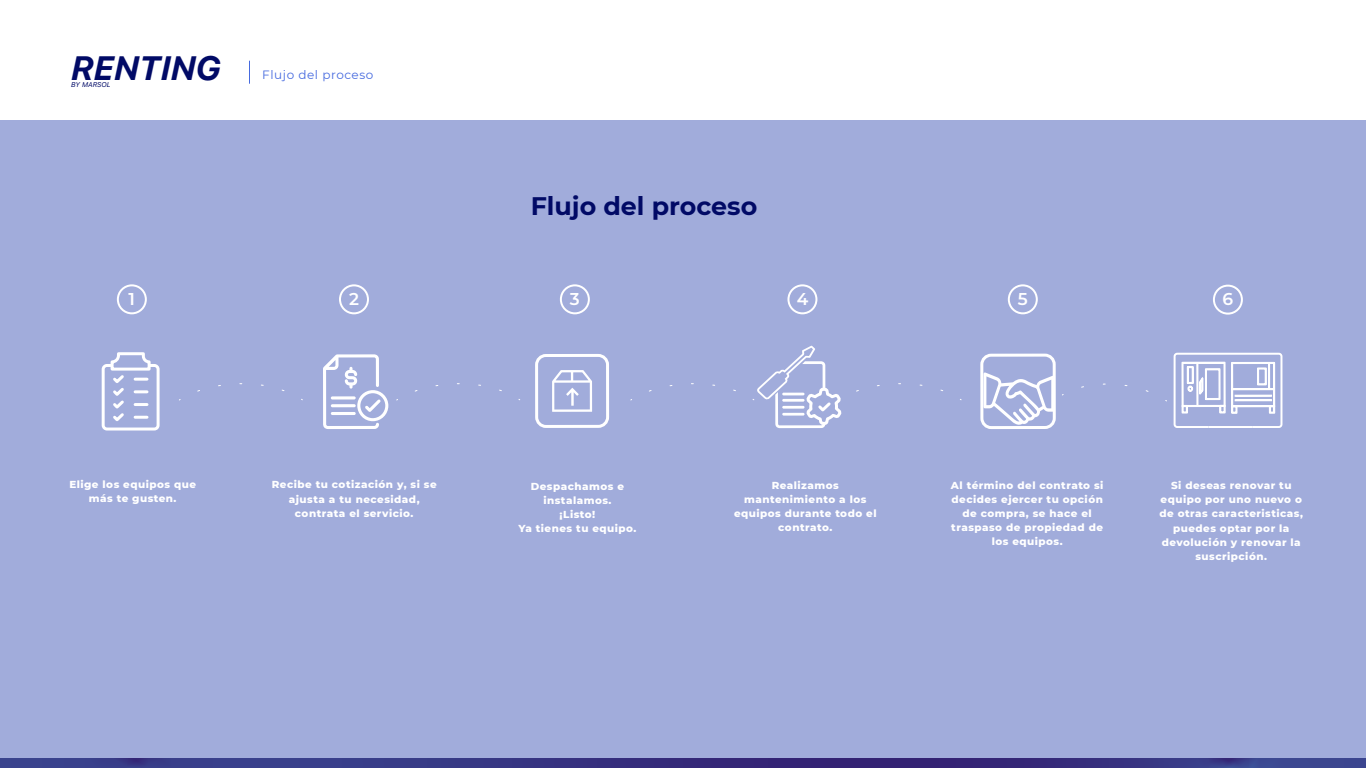
<style>
.page{position:relative;width:1366px;height:768px;background:#fff}
.page>*{position:absolute;margin:0;border:0;box-sizing:border-box;transform-origin:0 0}
.t1{font:italic 700 33.7px "SF Pro Text";letter-spacing:-.02em;color:#010a66}
.t2{font:700 25.3px "Montserrat";color:#010a66}
.t3{font:600 17.1px "Montserrat";color:#fff}
.t4{font:12px "Montserrat";letter-spacing:.045em;color:#466adf}
.t5{font:800 10.4px/14px "Montserrat";letter-spacing:.045em;color:#fff;text-align:center}
.t6{font:italic 6.9px "SF Pro Text";color:#010a66}
</style>
<div class="page">
<div style="left:0;top:120px;width:1366px;height:648px;background:#a1acdb"></div>
<div style="left:102px;top:364px;width:58px;height:67px;border:3px solid #fff;border-radius:4px"></div>
<svg style="left:109px;top:352px;width:43px;height:69px"></svg>
<svg style="left:323px;top:354px;width:65px;height:75px"></svg>
<div style="left:535px;top:354px;width:74px;height:74px;border:3px solid #fff;border-radius:9px"></div>
<svg style="left:552px;top:370px;width:40px;height:42px"></svg>
<svg style="left:1181px;top:284px;width:95px;height:130px"></svg>
<div style="left:1268px;top:362px;width:2px;height:28px;border:2px solid #fff"></div>
<svg style="left:984px;top:372px;width:68px;height:53px"></svg>
<div style="left:1174px;top:353px;width:108px;height:75px;border:2px solid #fff;border-radius:3px"></div>
<div style="left:117px;top:284px;width:30px;height:30px;border:2px solid #fff;border-radius:50%"></div>
<div style="left:339px;top:284px;width:30px;height:30px;border:2px solid #fff;border-radius:50%"></div>
<div style="left:560px;top:284px;width:30px;height:30px;border:2px solid #fff;border-radius:50%"></div>
<div style="left:787px;top:284px;width:30px;height:30px;border:2px solid #fff;border-radius:50%"></div>
<div style="left:1008px;top:284px;width:30px;height:30px;border:2px solid #fff;border-radius:50%"></div>
<svg style="left:197px;top:383px;width:88px;height:9px"></svg>
<svg style="left:415px;top:383px;width:87px;height:9px"></svg>
<svg style="left:649px;top:383px;width:87px;height:9px"></svg>
<svg style="left:752px;top:346px;width:90px;height:83px"></svg>
<svg style="left:856px;top:383px;width:87px;height:9px"></svg>
<svg style="left:0;top:759px;width:1366px;height:9px;background:#363481"></svg>
<svg style="left:249px;top:61px;width:1px;height:23px"></svg>
<div style="left:1213px;top:285px;width:30px;height:30px;border:2px solid #fff;border-radius:50%"></div>
<svg style="left:1081px;top:383px;width:68px;height:9px"></svg>
<hr style="left:1208px;top:426px;width:45px;height:2px;background:#fff">
<div style="left:980px;top:354px;width:76px;height:75px;border:3px solid #fff;border-radius:9px"></div>
<h1 class="t1" style="left:71px;top:44px;width:152px">RENTING</h1>
<p class="t6" style="left:71px;top:80px;width:41px">BY MARSOL</p>
<p class="t4" style="left:262px;top:66px;width:113px">Flujo del proceso</p>
<h2 class="t2" style="left:531px;top:187px;width:228px">Flujo del proceso</h2>
<h3 class="t3" style="left:129px;top:287px;width:8px">1</h3>
<h3 class="t3" style="left:349px;top:287px;width:11px">2</h3>
<h3 class="t3" style="left:570px;top:287px;width:11px">3</h3>
<h3 class="t3" style="left:797px;top:287px;width:13px">4</h3>
<h3 class="t3" style="left:1018px;top:287px;width:11px">5</h3>
<h3 class="t3" style="left:1223px;top:287px;width:12px">6</h3>
<p class="t5" style="left:69px;top:477px;width:128px">Elige los equipos que más te gusten.</p>
<p class="t5" style="left:272px;top:477px;width:166px">Recibe tu cotización y, si se ajusta a tu necesidad, contrata el servicio.</p>
<p class="t5" style="left:518px;top:479px;width:120px">Despachamos e instalamos.<br>¡Listo!<br>Ya tienes tu equipo.</p>
<p class="t5" style="left:734px;top:477px;width:144px">Realizamos mantenimiento a los equipos durante todo el contrato.</p>
<p class="t5" style="left:951px;top:477px;width:154px">Al término del contrato si decides ejercer tu opción de compra, se hace el traspaso de propiedad de los equipos.</p>
<p class="t5" style="left:1160px;top:478px;width:145px">Si deseas renovar tu equipo por uno nuevo o de otras caracteristicas, puedes optar por la devolución y renovar la suscripción.</p>
</div>
